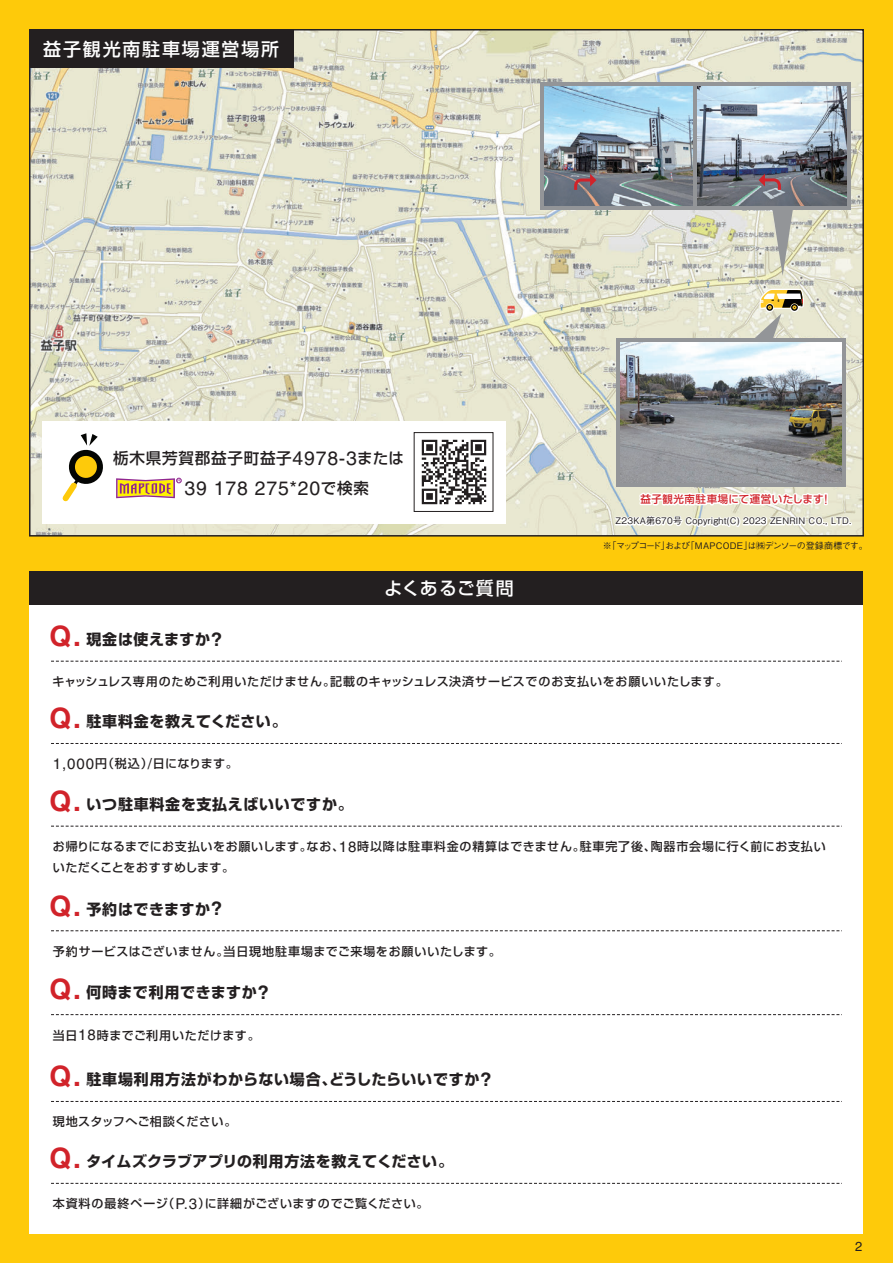
<style>
.page{position:relative;width:893px;height:1263px;background:#feca0a}
.page>*{position:absolute;margin:0;border:0;box-sizing:border-box;transform-origin:0 0}
.t1{font:700 28.2px "Helvetica LT Pro";color:#d1232a}
.t2{font:19.5px "Helvetica LT Pro";letter-spacing:.04em;color:#231f20}
.t3{font:500 18px "Shin Go Pro";letter-spacing:.1em;color:#fff}
.t4{font:500 18px "Shin Go Pro";letter-spacing:.025em;color:#fff}
.t5{font:500 15.6px "Shin Go Pro";letter-spacing:.05em;color:#231f20}
.t6{font:700 15px "Shin Go Pro";letter-spacing:.045em;color:#231f20}
.t7{font:700 15px "Shin Go Pro";letter-spacing:.025em;color:#231f20}
.t8{font:13.2px "Helvetica LT Pro";color:#231f20}
.t9{font:500 12px/21px "Shin Go Pro";letter-spacing:.045em;color:#231f20}
.t10{font:500 10.5px "Shin Go Pro";letter-spacing:.05em;color:#d1232a}
.t11{font:500 9px "Gothic BBB Pro";letter-spacing:.025em;color:#231f20}
.t12{font:500 9px "Gothic BBB Pro";letter-spacing:-.075em;color:#231f20}
.s1{font-family:"Helvetica LT Pro";font-weight:400;font-size:19.5px}
.s2{font-family:"Shin Go Pro";font-weight:500;font-size:15.6px}
.s3{font-family:"Helvetica LT Pro";font-weight:400;font-size:13.2px}
.s4{font-family:"Helvetica LT Pro";font-size:28.2px;color:#d1232a}
.s5{font-family:"Helvetica LT Pro";font-size:18.75px}
.s6{font-family:"Helvetica LT Pro";font-weight:400;font-size:15px}
</style>
<div class="page">
<div style="left:30px;top:571px;width:833px;height:34px;background:#231f20"></div>
<img style="left:32px;top:32px;width:829px;height:501px">
<div style="left:30px;top:605px;width:833px;height:628px;background:#fff"></div>
<svg style="left:51px;top:661px;width:791px;height:1px"></svg>
<svg style="left:51px;top:743px;width:791px;height:1px"></svg>
<svg style="left:51px;top:826px;width:791px;height:1px"></svg>
<svg style="left:51px;top:930px;width:791px;height:1px"></svg>
<svg style="left:51px;top:1014px;width:791px;height:1px"></svg>
<svg style="left:51px;top:1101px;width:791px;height:1px"></svg>
<svg style="left:51px;top:1183px;width:791px;height:1px"></svg>
<svg style="left:772px;top:210px;width:21px;height:66px"></svg>
<div style="left:30px;top:30px;width:263px;height:38px;background:#231f20"></div>
<svg style="left:617px;top:338px;width:229px;height:101px;background:#9ea0a3"></svg>
<svg style="left:612px;top:439px;width:240px;height:98px;background:#dfdfd1"></svg>
<svg style="left:754px;top:289px;width:50px;height:49px;background:#cec7ab"></svg>
<div style="left:43px;top:421px;width:463px;height:102px;background:#fff"></div>
<svg style="left:62px;top:433px;width:120px;height:69px"></svg>
<img style="left:421px;top:439px;width:66px;height:66px">
<div style="left:414px;top:432px;width:79px;height:80px;border:1px solid #231f20"></div>
<img style="left:621px;top:343px;width:221px;height:140px">
<div style="left:540px;top:82px;width:310px;height:128px;background:#939598"></div>
<img style="left:544px;top:86px;width:149px;height:119px">
<img style="left:697px;top:86px;width:149px;height:119px">
<svg style="left:759px;top:174px;width:23px;height:19px"></svg>
<svg style="left:573px;top:174px;width:23px;height:19px"></svg>
<h3 class="t3" style="left:43px;top:34px;width:237px">益子観光南駐車場運営場所</h3>
<h3 class="t5" style="left:113px;top:446px;width:293px">栃木県芳賀郡益子町益子<span class="s1">4978-3</span>または</h3>
<h2 class="t2" style="left:113px;top:477px;width:257px"><span class="s2">　　　　</span> 39 178 275*20<span class="s2">で検索</span></h2>
<h3 class="t4" style="left:384px;top:574px;width:131px">よくあるご質問</h3>
<p class="t10" style="left:640px;top:490px;width:189px">益子観光南駐車場にて運営いたします<span class="s3">!</span></p>
<p class="t11" style="left:616px;top:514px;width:237px">Z23KA第670号 Copyright(C) 2023 ZENRIN CO., LTD.</p>
<p class="t12" style="left:603px;top:539px;width:266px">※「マップコード」および「MAPCODE」は㈱デンソーの登録商標です。</p>
<p class="t6" style="left:50px;top:627px;width:174px"><span class="s4">Q.</span> 現金は使えますか<span class="s5">?</span></p>
<p class="t9" style="left:53px;top:670px;width:677px">キャッシュレス専用のためご利用いただけません。記載のキャッシュレス決済サービスでのお支払いをお願いいたします。</p>
<p class="t6" style="left:50px;top:710px;width:239px"><span class="s4">Q.</span> 駐車料金を教えてください。</p>
<p class="t9" style="left:53px;top:752px;width:187px"><span class="s6">1,000</span>円（税込）<span class="s6">/</span>日になります。</p>
<p class="t6" style="left:50px;top:792px;width:305px"><span class="s4">Q.</span> いつ駐車料金を支払えばいいですか。</p>
<p class="t9" style="left:53px;top:835px;width:774px">お帰りになるまでにお支払いをお願いします。なお、<span class="s6">18</span>時以降は駐車料金の精算はできません。駐車完了後、陶器市会場に行く前にお支払いいただくことをおすすめします。</p>
<p class="t6" style="left:50px;top:897px;width:174px"><span class="s4">Q.</span> 予約はできますか<span class="s5">?</span></p>
<p class="t9" style="left:53px;top:939px;width:450px">予約サービスはございません。当日現地駐車場までご来場をお願いいたします。</p>
<p class="t6" style="left:50px;top:980px;width:221px"><span class="s4">Q.</span> 何時まで利用できますか<span class="s5">?</span></p>
<p class="t9" style="left:53px;top:1023px;width:209px">当日<span class="s6">18</span>時までご利用いただけます。</p>
<h1 class="t1" style="left:50px;top:1059px;width:33px">Q.</h1>
<p class="t9" style="left:53px;top:1110px;width:185px">現地スタッフへご相談ください。</p>
<h1 class="t1" style="left:50px;top:1141px;width:33px">Q.</h1>
<p class="t9" style="left:53px;top:1192px;width:377px">本資料の最終ページ（<span class="s6">P.3</span>）に詳細がございますのでご覧ください。</p>
<p class="t6" style="left:87px;top:1067px;width:407px">駐車場利用方法がわからない場合、どうしたらいいですか<span class="s5">?</span></p>
<p class="t7" style="left:86px;top:1149px;width:368px">タイムズクラブアプリの利用方法を教えてください。</p>
<p class="t8" style="left:855px;top:1238px;width:9px">2</p>
</div>
